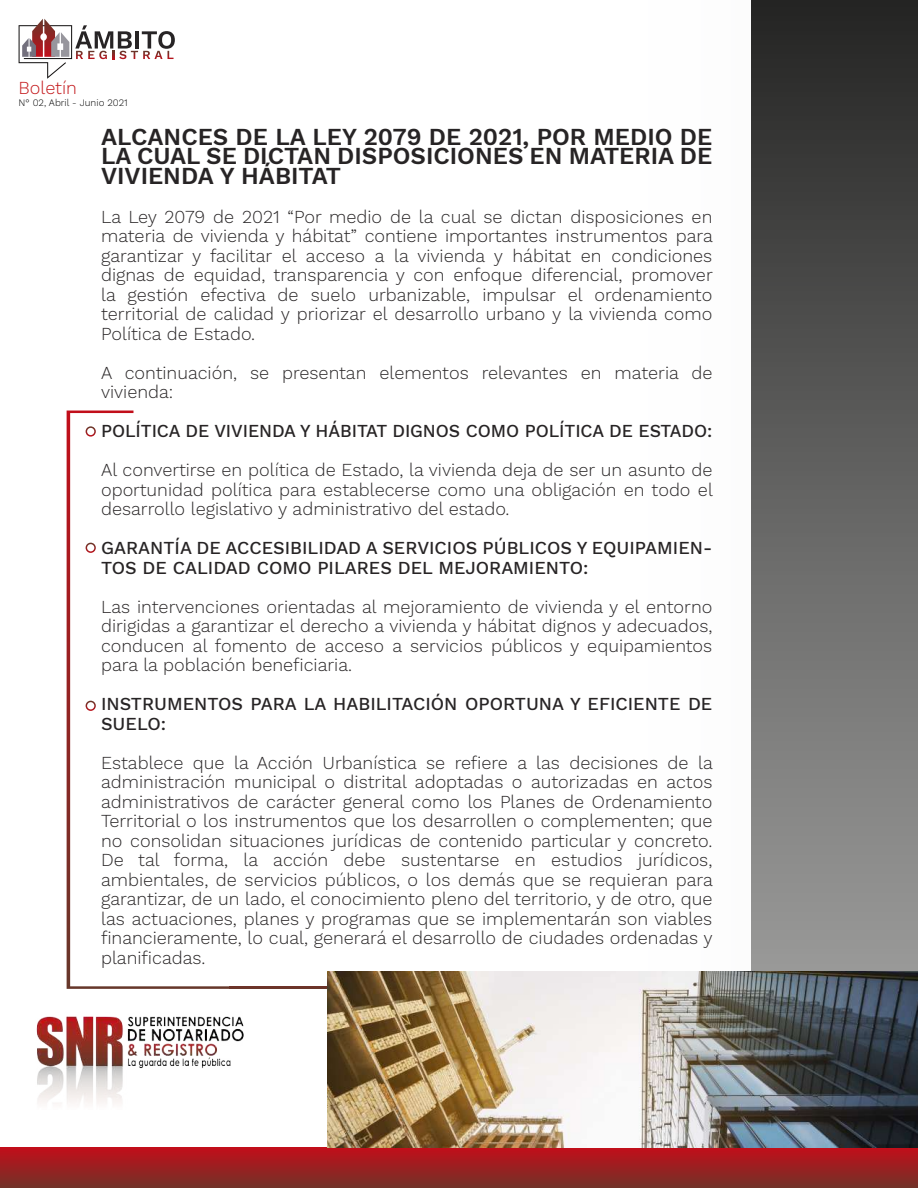
<style>
.page{position:relative;width:918px;height:1188px;background:#fff}
.page>*{position:absolute;margin:0;border:0;box-sizing:border-box;transform-origin:0 0}
.t1{font:600 24px/19.5px "Work Sans";color:#272425;text-align:justify}
.t2{font:300 18px/19.5px "Work Sans";color:#272425;text-align:justify}
.t3{font:500 18px/19.5px "Work Sans";color:#272425}
.t4{font:300 18px "Work Sans";color:#c3171a}
.t5{font:300 9.75px "Work Sans";color:#000}
</style>
<div class="page">
<svg style="left:751px;top:0;width:167px;height:971px;background:#60605f"></svg>
<div style="left:0;top:1148px;width:918px;height:40px;background:linear-gradient(to bottom,#c10f1a,#743128)"></div>
<svg style="left:67px;top:411px;width:163px;height:578px"></svg>
<div style="left:86px;top:426px;width:10px;height:11px;border:2px solid #fff;border-radius:50%"></div>
<div style="left:86px;top:543px;width:10px;height:10px;border:2px solid #fff;border-radius:50%"></div>
<div style="left:86px;top:701px;width:10px;height:10px;border:2px solid #fff;border-radius:50%"></div>
<img style="left:36px;top:1016px;width:208px;height:88px">
<svg style="left:19px;top:19px;width:156px;height:60px"></svg>
<hr style="left:230px;top:986px;width:101px;height:3px;background:#6c3429">
<img style="left:328px;top:971px;width:590px;height:177px">
<p class="t4" style="left:19px;top:77px;width:60px">Boletín</p>
<p class="t5" style="left:19px;top:97px;width:111px">N° 02, Abril - Junio 2021</p>
<h1 class="t1" style="left:101px;top:128px;width:613px">ALCANCES DE LA LEY 2079 DE 2021, POR MEDIO DE LA CUAL SE DICTAN DISPOSICIONES EN MATERIA DE VIVIENDA Y HÁBITAT</h1>
<p class="t2" style="left:101px;top:208px;width:613px">La Ley 2079 de 2021 “Por medio de la cual se dictan disposiciones en materia de vivienda y hábitat” contiene importantes instrumentos para garantizar y facilitar el acceso a la vivienda y hábitat en condiciones dignas de equidad, transparencia y con enfoque diferencial, promover la gestión efectiva de suelo urbanizable, impulsar el ordenamiento territorial de calidad y priorizar el desarrollo urbano y la vivienda como Política de Estado.</p>
<p class="t2" style="left:101px;top:364px;width:613px">A continuación, se presentan elementos relevantes en materia de vivienda:</p>
<p class="t3" style="left:101px;top:422px;width:613px">POLÍTICA DE VIVIENDA Y HÁBITAT DIGNOS COMO POLÍTICA DE ESTADO:</p>
<p class="t2" style="left:101px;top:461px;width:613px">Al convertirse en política de Estado, la vivienda deja de ser un asunto de oportunidad política para establecerse como una obligación en todo el desarrollo legislativo y administrativo del estado.</p>
<p class="t3" style="left:101px;top:539px;width:613px">GARANTÍA DE ACCESIBILIDAD A SERVICIOS PÚBLICOS Y EQUIPAMIEN-<br>TOS DE CALIDAD COMO PILARES DEL MEJORAMIENTO:</p>
<p class="t2" style="left:101px;top:598px;width:613px">Las intervenciones orientadas al mejoramiento de vivienda y el entorno dirigidas a garantizar el derecho a vivienda y hábitat dignos y adecuados, conducen al fomento de acceso a servicios públicos y equipamientos para la población beneficiaria.</p>
<p class="t3" style="left:101px;top:695px;width:613px">INSTRUMENTOS PARA LA HABILITACIÓN OPORTUNA Y EFICIENTE DE<br>SUELO:</p>
<p class="t2" style="left:101px;top:754px;width:613px">Establece que la Acción Urbanística se refiere a las decisiones de la administración municipal o distrital adoptadas o autorizadas en actos administrativos de carácter general como los Planes de Ordenamiento Territorial o los instrumentos que los desarrollen o complementen; que no consolidan situaciones jurídicas de contenido particular y concreto.<br>De tal forma, la acción debe sustentarse en estudios jurídicos, ambientales, de servicios públicos, o los demás que se requieran para garantizar, de un lado, el conocimiento pleno del territorio, y de otro, que las actuaciones, planes y programas que se implementarán son viables financieramente, lo cual, generará el desarrollo de ciudades ordenadas y planificadas.</p>
</div>
